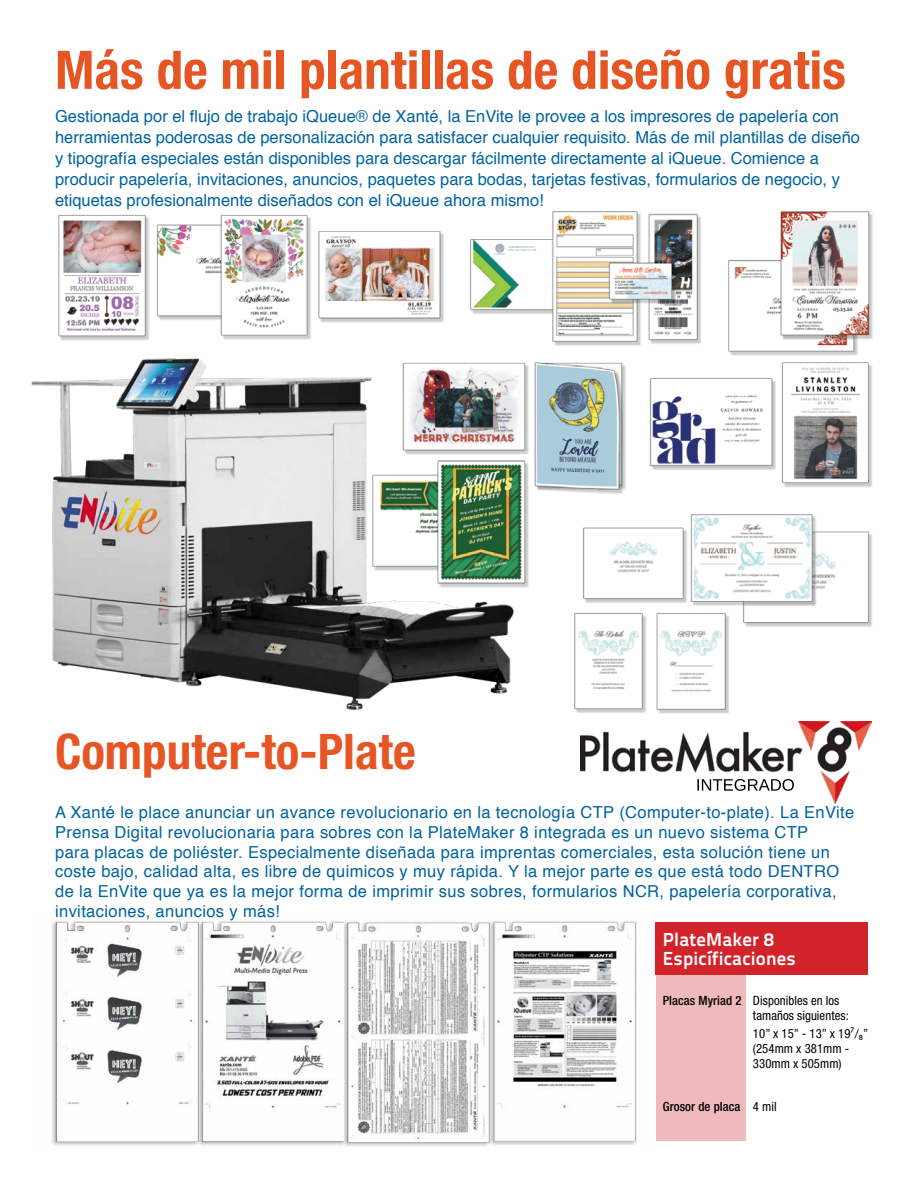
<style>
.page{position:relative;width:918px;height:1188px;background:#fff}
.page>*{position:absolute;margin:0;border:0;box-sizing:border-box;transform-origin:0 0}
.t1{font:700 condensed 53.25px "Helvetica Neue";color:#e65625}
.t2{font:700 condensed 49.2px "Helvetica Neue";color:#e65625}
.t3{font:700 18.9px/19.5px "Titillium Text 22 L";letter-spacing:.01em;color:#fff}
.t4{font:16.5px/19.8px "Helvetica";letter-spacing:.02em;color:#00639f}
.t5{font:16.5px/21px "Helvetica";color:#00639f}
.t6{font:condensed 12.75px/15px "Helvetica Neue";letter-spacing:.005em;color:#000}
.t7{font:500 condensed 12.75px "Helvetica Neue";letter-spacing:.005em;color:#000}
.s1{font-family:"Myriad Pro";font-stretch:normal}
</style>
<div class="page">
<img style="left:58px;top:211px;width:815px;height:503px">
<img style="left:52px;top:921px;width:585px;height:226px">
<img style="left:581px;top:721px;width:290px;height:83px">
<div style="left:656px;top:923px;width:212px;height:52px;background:#d2232a"></div>
<div style="left:656px;top:975px;width:89px;height:166px;background:#f0b9bb"></div>
<img style="left:31px;top:350px;width:490px;height:364px">
<h1 class="t1" style="left:55px;top:38px;width:792px">Más de mil plantillas de diseño gratis</h1>
<p class="t5" style="left:55px;top:106px;width:807px">Gestionada por el flujo de trabajo iQueue® de Xanté, la EnVite le provee a los impresores de papelería con herramientas poderosas de personalización para satisfacer cualquier requisito. Más de mil plantillas de diseño y tipografía especiales están disponibles para descargar fácilmente directamente al iQueue. Comience a producir papelería, invitaciones, anuncios, paquetes para bodas, tarjetas festivas, formularios de negocio, y etiquetas profesionalmente diseñados con el iQueue ahora mismo!</p>
<h2 class="t2" style="left:55px;top:722px;width:362px">Computer-to-Plate</h2>
<p class="t4" style="left:55px;top:803px;width:801px">A Xanté le place anunciar un avance revolucionario en la tecnología CTP (Computer-to-plate). La EnVite Prensa Digital revolucionaria para sobres con la PlateMaker 8 integrada es un nuevo sistema CTP<br>para placas de poliéster. Especialmente diseñada para imprentas comerciales, esta solución tiene un coste bajo, calidad alta, es libre de quimicos y muy rápida. Y la mejor parte es que está todo DENTRO de la EnVite que ya es la mejor forma de imprimir sus sobres, formularios NCR, papelería corporativa, invitaciones, anuncios y más!</p>
<p class="t3" style="left:663px;top:928px;width:135px">PlateMaker 8<br>Espicíficaciones</p>
<p class="t7" style="left:663px;top:993px;width:80px">Placas Myriad 2</p>
<p class="t6" style="left:753px;top:993px;width:97px">Disponibles en los tamaños siguientes:</p>
<p class="t6" style="left:753px;top:1026px;width:117px">10” x 15” - 13” x 19<span class="s1">⁷/₈</span>” (254mm x 381mm -<br>330mm x 505mm)</p>
<p class="t6" style="left:753px;top:1099px;width:25px">4 mil</p>
<p class="t7" style="left:663px;top:1099px;width:79px">Grosor de placa</p>
</div>
